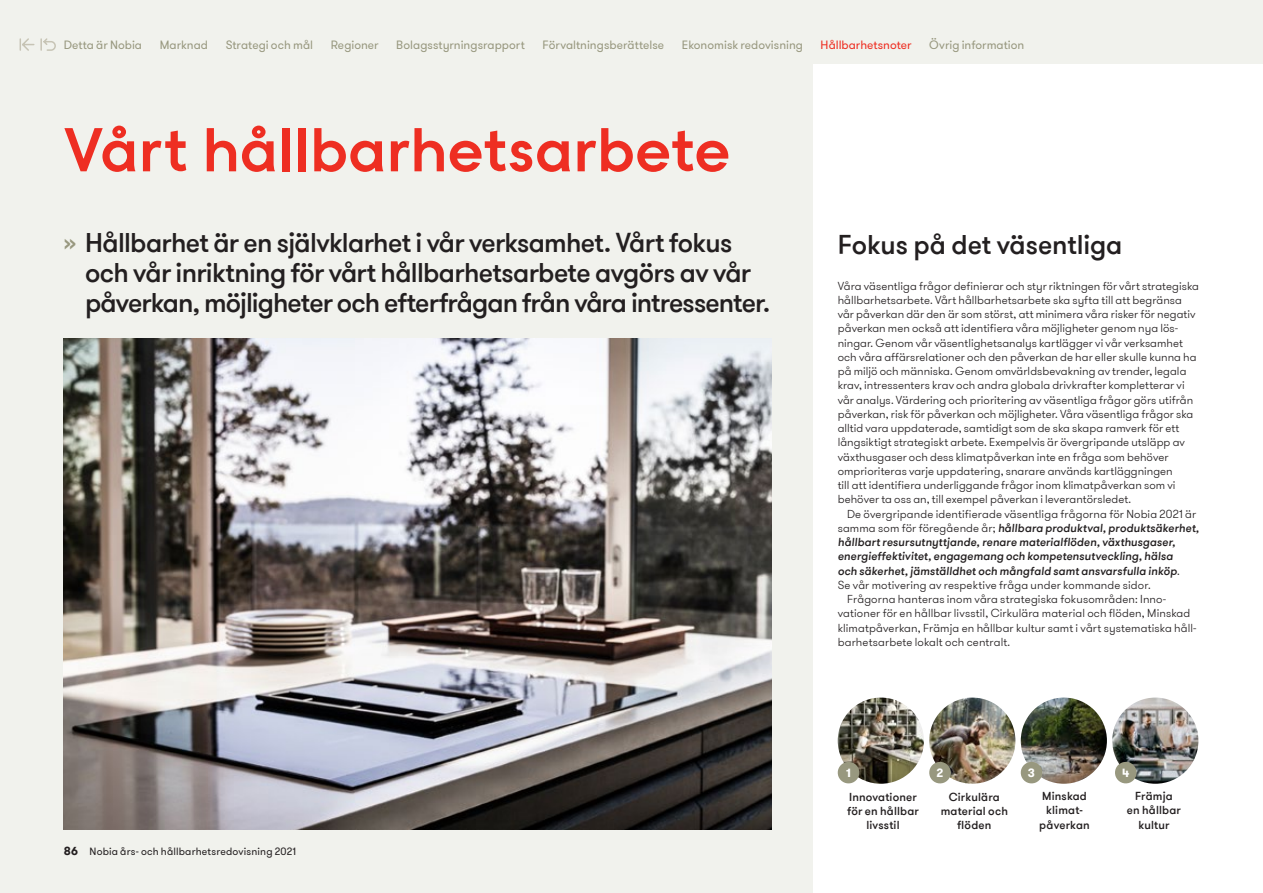
<style>
.page{position:relative;width:1263px;height:893px;background:#fff}
.page>*{position:absolute;margin:0;border:0;box-sizing:border-box;transform-origin:0 0}
.t1{font:60px "Nobia Sans";letter-spacing:-.02em;color:#ee2e22}
.t2{font:500 27px/30px "GT Walsheim Pro";letter-spacing:-.025em;color:#231f20}
.t3{font:500 27px "GT Walsheim Pro";letter-spacing:-.005em;color:#231f20}
.t4{font:12px "GT Walsheim Pro";color:#98987f}
.t5{font:12px "GT Walsheim Pro";letter-spacing:.005em;color:#ee2e22}
.t6{font:700 11.85px "GT Walsheim Pro";color:#fff}
.t7{font:300 11.55px/14.2px "GT Walsheim Pro";letter-spacing:.005em;color:#231f20}
.t8{font:italic 500 11.55px "GT Walsheim Pro";letter-spacing:.005em;color:#231f20}
.t9{font:500 11.55px/14.2px "GT Walsheim Pro";letter-spacing:.015em;color:#231f20;text-align:center}
.t10{font:10.5px "GT Walsheim Pro";letter-spacing:.02em;color:#231f20}
.s1{color:#98987f}
.s2{font-weight:300;font-style:normal}
.s3{font-weight:700;font-size:11.55px}
</style>
<div class="page">
<div style="left:0;top:0;width:1263px;height:64px;background:#f1f2ed"></div>
<div style="left:0;top:64px;width:812px;height:829px;background:#f1f2ed"></div>
<svg style="left:20px;top:38px;width:36px;height:13px"></svg>
<img style="left:63px;top:338px;width:708px;height:491px">
<img style="left:838px;top:698px;width:86px;height:86px;border-radius:43px">
<svg style="left:837px;top:760px;width:24px;height:24px"></svg>
<img style="left:929px;top:698px;width:86px;height:86px;border-radius:43px">
<svg style="left:929px;top:760px;width:23px;height:24px"></svg>
<img style="left:1021px;top:698px;width:86px;height:86px;border-radius:43px">
<svg style="left:1020px;top:760px;width:24px;height:24px"></svg>
<img style="left:1112px;top:698px;width:86px;height:86px;border-radius:43px">
<svg style="left:1115px;top:760px;width:23px;height:24px"></svg>
<p class="t4" style="left:64px;top:38px;width:80px">Detta är Nobia</p>
<p class="t4" style="left:160px;top:38px;width:50px">Marknad</p>
<p class="t4" style="left:226px;top:38px;width:89px">Strategi och mål</p>
<p class="t4" style="left:331px;top:38px;width:49px">Regioner</p>
<p class="t4" style="left:396px;top:38px;width:130px">Bolagsstyrningsrapport</p>
<p class="t4" style="left:542px;top:38px;width:123px">Förvaltningsberättelse</p>
<p class="t4" style="left:682px;top:38px;width:123px">Ekonomisk redovisning</p>
<p class="t5" style="left:821px;top:38px;width:92px">Hållbarhetsnoter</p>
<p class="t4" style="left:929px;top:38px;width:97px">Övrig information</p>
<h1 class="t1" style="left:64px;top:114px;width:668px">Vårt hållbarhetsarbete</h1>
<h2 class="t2" style="left:85px;top:229px;width:687px;text-indent:-21px"><span class="s1">»</span> Hållbarhet är en självklarhet i vår verksamhet. Vårt fokus och vår inriktning för vårt hållbarhetsarbete avgörs av vår på verkan, möjligheter och efterfrågan från våra intressenter.</h2>
<h2 class="t3" style="left:838px;top:228px;width:286px">Fokus på det väsentliga</h2>
<p class="t7" style="left:838px;top:279px;width:363px">Våra väsentliga frågor definierar och styr riktningen för vårt strategiska hållbarhetsarbete. Vårt hållbarhetsarbete ska syfta till att begränsa vår påverkan där den är som störst, att minimera våra risker för negativ påverkan men också att identifiera våra möjligheter genom nya lös&shy;ningar. Genom vår väsentlighetsanalys kartlägger vi vår verksamhet och våra affärsrelationer och den påverkan de har eller skulle kunna ha på miljö och människa. Genom omvärldsbevakning av trender, legala krav, intressenters krav och andra globala drivkrafter kompletterar vi vår analys. Värdering och prioritering av väsentliga frågor görs utifrån påverkan, risk för påverkan och möjligheter. Våra väsentliga frågor ska alltid vara uppdaterade, samtidigt som de ska skapa ramverk för ett lång siktigt strategiskt arbete. Exempelvis är övergripande utsläpp av växthusgaser och dess klimatpåverkan inte en fråga som behöver omprioriteras varje uppdatering, snarare används kartläggningen<br>till att identifiera underliggande frågor inom klimat påverkan som vi behöver ta oss an, till exempel påverkan i leverantörsledet.</p>
<p class="t7" style="left:847px;top:507px;width:351px">De övergripande identifierade väsentliga frågorna för Nobia 2021 är</p>
<p class="t8" style="left:838px;top:521px;width:363px"><span class="s2">samma som för föregående år;</span> hållbara produktval, produktsäkerhet,</p>
<p class="t8" style="left:838px;top:535px;width:339px">hållbart resurs utnyttjande, renare materialflöden, växthusgaser,</p>
<p class="t8" style="left:838px;top:549px;width:337px">energi effektivitet, engagemang och kompetensutveckling, hälsa</p>
<p class="t8" style="left:838px;top:563px;width:343px">och säkerhet, jämställdhet och mångfald samt ansvarsfulla inköp<span class="s2">.</span></p>
<p class="t7" style="left:838px;top:578px;width:314px">Se vår motivering av respektive fråga under kommande sidor.</p>
<p class="t7" style="left:847px;top:592px;width:321px">Frågorna hanteras inom våra strategiska fokusområden: Inno-</p>
<p class="t7" style="left:838px;top:607px;width:354px">vationer för en hållbar livsstil, Cirkulära material och flöden, Minskad</p>
<p class="t7" style="left:838px;top:621px;width:360px">klimat påverkan, Främja en hållbar kultur samt i vårt syste matiska håll-</p>
<p class="t7" style="left:838px;top:635px;width:174px">barhetsarbete lokalt och centralt.</p>
<p class="t6" style="left:846px;top:765px;width:6px">1</p>
<p class="t6" style="left:937px;top:765px;width:8px">2</p>
<p class="t6" style="left:1028px;top:765px;width:9px">3</p>
<p class="t6" style="left:1122px;top:765px;width:9px">4</p>
<p class="t10" style="left:64px;top:845px;width:234px"><span class="s3">86</span> Nobia års- och hållbarhetsredovisning 2021</p>
<p class="t9" style="left:847px;top:790px;width:73px">Innovationer för en hållbar livsstil</p>
<p class="t9" style="left:941px;top:790px;width:69px">Cirkulära material och flöden</p>
<p class="t9" style="left:1127px;top:789px;width:55px">Främja<br>en hållbar kultur</p>
<p class="t9" style="left:1039px;top:789px;width:52px">Minskad klimat&shy;påverkan</p>
</div>
